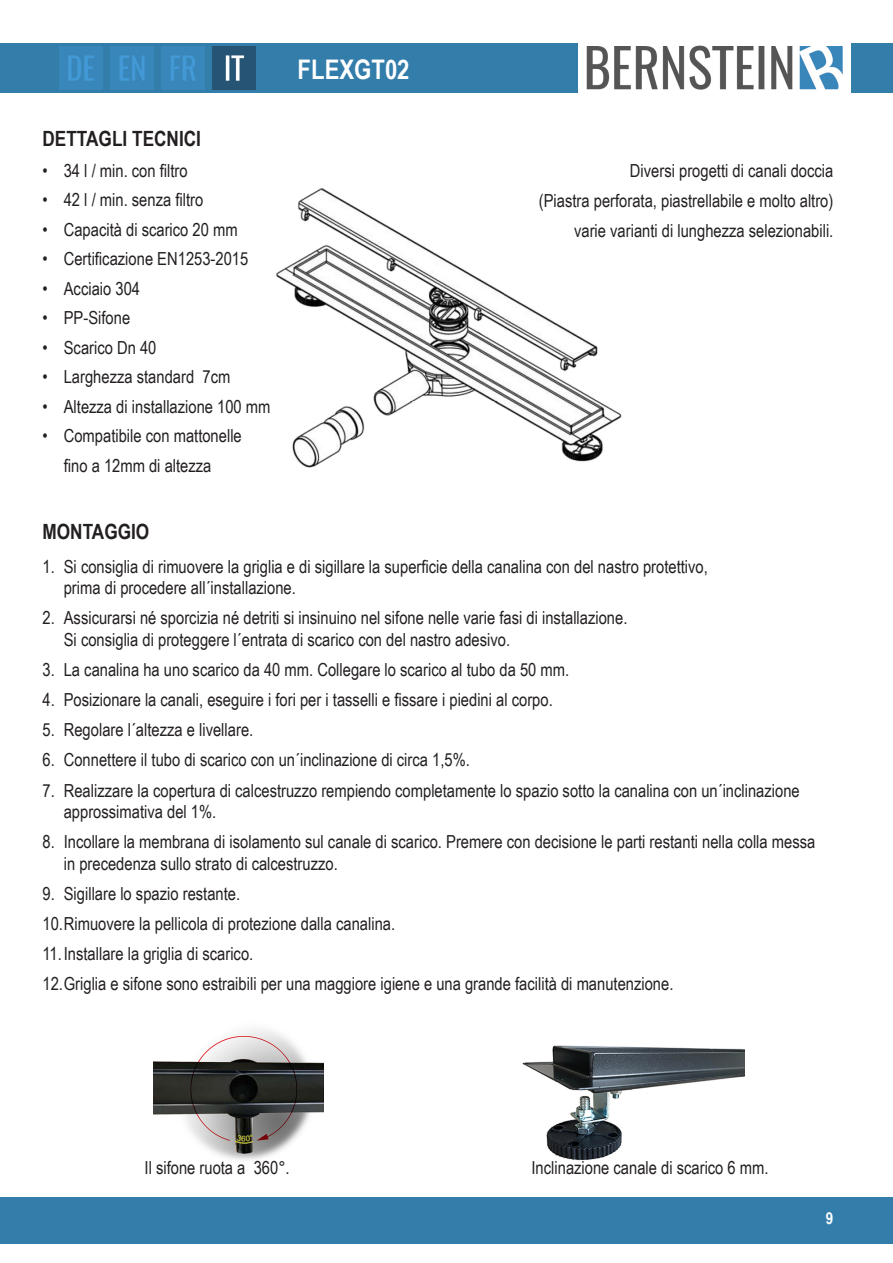
<style>
.page{position:relative;width:893px;height:1263px;background:#fff}
.page>*{position:absolute;margin:0;border:0;box-sizing:border-box;transform-origin:0 0}
.t1{font:700 27px "Arial Narrow";color:#fff}
.Überschrift{font:700 21px "Arial Narrow";color:#231f20}
.Fließtext{font:18px/21.6px "Arial Narrow";color:#231f20}
.t2{font:700 16.5px "Arial Narrow";color:#fff}
</style>
<div class="page">
<div style="left:0;top:43px;width:893px;height:50px;background:#337dab"></div>
<div style="left:0;top:1197px;width:893px;height:47px;background:#337dab"></div>
<img style="left:578px;top:43px;width:272px;height:50px">
<img style="left:60px;top:47px;width:42px;height:42px">
<img style="left:111px;top:47px;width:42px;height:42px">
<img style="left:162px;top:47px;width:42px;height:42px">
<img style="left:213px;top:47px;width:42px;height:42px">
<img style="left:153px;top:1029px;width:170px;height:131px">
<img style="left:522px;top:1045px;width:222px;height:116px">
<img style="left:275px;top:188px;width:347px;height:280px">
<p class="Überschrift" style="left:43px;top:123px;width:160px">DETTAGLI TECNICI</p>
<p class="Fließtext" style="left:43px;top:159px;width:147px">• 34 l / min. con filtro</p>
<p class="Fließtext" style="left:43px;top:188px;width:162px">• 42 l / min. senza filtro</p>
<p class="Fließtext" style="left:43px;top:218px;width:197px">• Capacità di scarico 20 mm</p>
<p class="Fließtext" style="left:43px;top:247px;width:207px">• Certificazione EN1253-2015</p>
<p class="Fließtext" style="left:43px;top:277px;width:99px">• Acciaio 304</p>
<p class="Fließtext" style="left:43px;top:306px;width:89px">• PP-Sifone</p>
<p class="Fließtext" style="left:43px;top:336px;width:115px">• Scarico Dn 40</p>
<p class="Fließtext" style="left:43px;top:365px;width:189px">• Larghezza standard 7cm</p>
<p class="Fließtext" style="left:43px;top:395px;width:230px">• Altezza di installazione 100 mm</p>
<p class="Fließtext" style="left:43px;top:424px;width:201px">• Compatibile con mattonelle</p>
<p class="Fließtext" style="left:64px;top:454px;width:149px">fino a 12mm di altezza</p>
<p class="Überschrift" style="left:43px;top:516px;width:108px">MONTAGGIO</p>
<h1 class="t1" style="left:298px;top:49px;width:113px">FLEXGT02</h1>
<p class="Fließtext" style="left:630px;top:159px;width:205px">Diversi progetti di canali doccia</p>
<p class="Fließtext" style="left:539px;top:189px;width:296px">(Piastra perforata, piastrellabile e molto altro)</p>
<p class="Fließtext" style="left:574px;top:219px;width:261px">varie varianti di lunghezza selezionabili.</p>
<p class="Fließtext" style="left:64px;top:555px;width:646px;text-indent:-21px">1. Si consiglia di rimuovere la griglia e di sigillare la superficie della canalina con del nastro protettivo, prima di procedere all´installazione.</p>
<p class="Fließtext" style="left:64px;top:607px;width:565px;text-indent:-21px">2. Assicurarsi né sporcizia né detriti si insinuino nel sifone nelle varie fasi di installazione.<br>Si consiglia di proteggere l´entrata di scarico con del nastro adesivo.</p>
<p class="Fließtext" style="left:43px;top:658px;width:528px">3. La canalina ha uno scarico da 40 mm. Collegare lo scarico al tubo da 50 mm.</p>
<p class="Fließtext" style="left:43px;top:688px;width:512px">4. Posizionare la canali, eseguire i fori per i tasselli e fissare i piedini al corpo.</p>
<p class="Fließtext" style="left:43px;top:718px;width:212px">5. Regolare l´altezza e livellare.</p>
<p class="Fließtext" style="left:43px;top:749px;width:429px">6. Connettere il tubo di scarico con un´inclinazione di circa 1,5%.</p>
<p class="Fließtext" style="left:64px;top:779px;width:737px;text-indent:-21px">7. Realizzare la copertura di calcestruzzo rempiendo completamente lo spazio sotto la canalina con un´inclinazione approssimativa del 1%.</p>
<p class="Fließtext" style="left:64px;top:830px;width:753px;text-indent:-21px">8. Incollare la membrana di isolamento sul canale di scarico. Premere con decisione le parti restanti nella colla messa in precedenza sullo strato di calcestruzzo.</p>
<p class="Fließtext" style="left:43px;top:882px;width:199px">9. Sigillare lo spazio restante.</p>
<p class="Fließtext" style="left:43px;top:912px;width:354px">10. Rimuovere la pellicola di protezione dalla canalina.</p>
<p class="Fließtext" style="left:43px;top:942px;width:212px">11.Installare la griglia di scarico.</p>
<p class="Fließtext" style="left:43px;top:972px;width:632px">12. Griglia e sifone sono estraibili per una maggiore igiene e una grande facilità di manutenzione.</p>
<p class="Fließtext" style="left:145px;top:1156px;width:147px">Il sifone ruota a 360°.</p>
<p class="Fließtext" style="left:531px;top:1156px;width:239px">Inclinazione canale di scarico 6 mm.</p>
<p class="t2" style="left:826px;top:1206px;width:9px">9</p>
</div>
